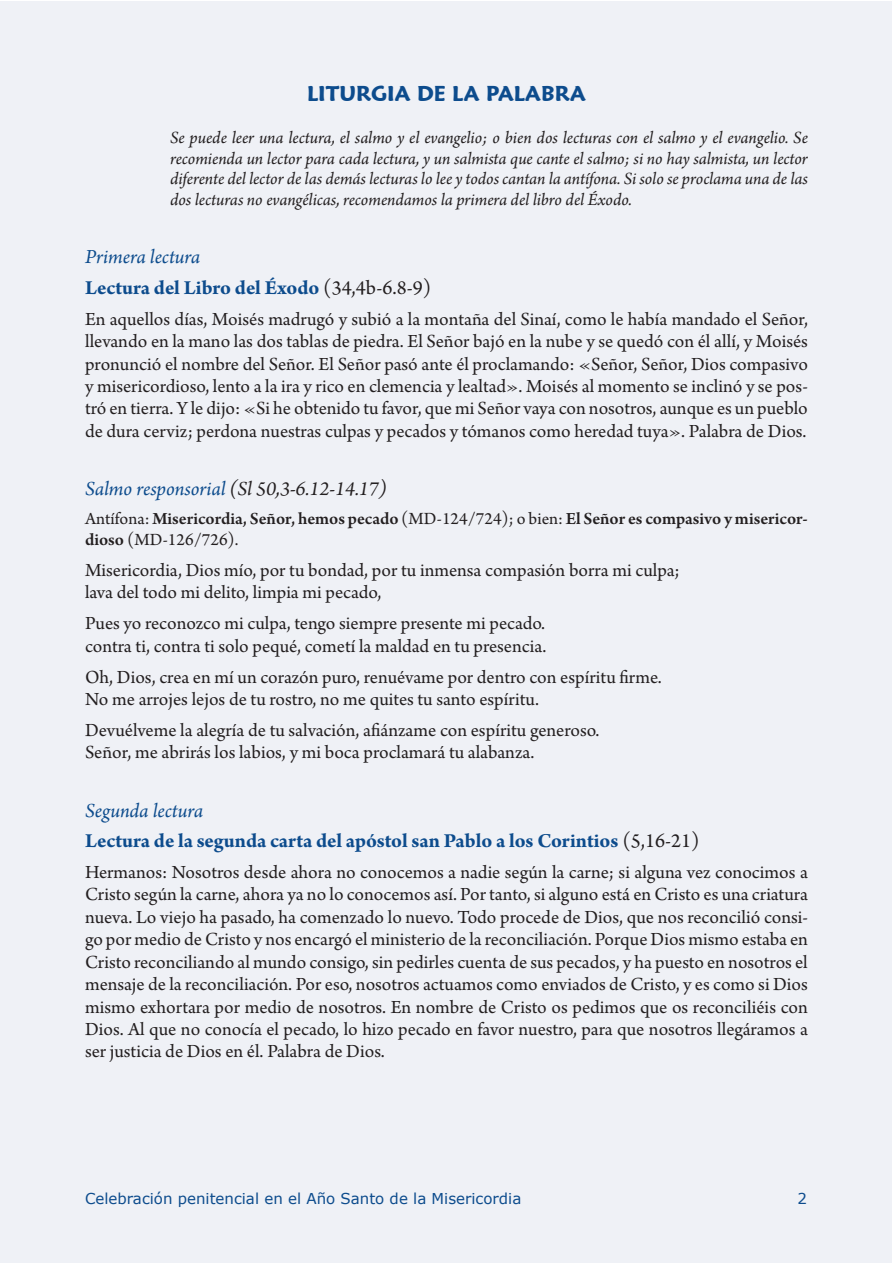
<style>
.page{position:relative;width:893px;height:1263px;background:#fff}
.page>*{position:absolute;margin:0;border:0;box-sizing:border-box;transform-origin:0 0}
.t1{font:700 21px "Arno Pro";color:#0d4c8d}
.t2{font:italic 21px "Arno Pro";letter-spacing:-.005em;color:#231f20}
.t3{font:italic 21px "Arno Pro";letter-spacing:-.005em;color:#0d4c8d}
.Títols_grans{font:600 21px "Maiandra GD";color:#0d4c8d}
.t4{font:19.5px/22.4px "Arno Pro";color:#231f20}
.t5{font:italic 18px/20.7px "Arno Pro";letter-spacing:-.005em;color:#231f20;text-align:justify}
.t6{font:600 18px/20.7px "Arno Pro";color:#231f20}
.t7{font:15px "Verdana";color:#0d4c8d}
.s1{font-weight:400;color:#231f20}
.s2{color:#0d4c8d}
.s3{font-weight:400}
</style>
<div class="page">
<div style="left:1px;top:1px;width:891px;height:1261px;background:#eff1f6"></div>
<p class="Títols_grans" style="left:307px;top:81px;width:280px">LITURGIA DE LA PALABRA</p>
<p class="t5" style="left:170px;top:128px;width:639px">Se puede leer una lectura, el salmo y el evangelio; o bien dos lecturas con el salmo y el evangelio. Se recomienda un lector para cada lectura, y un salmista que cante el salmo; si no hay salmista, un lector diferente del lector de las demás lecturas lo lee y todos cantan la antífona. Si solo se proclama una de las dos lecturas no evangélicas, recomendamos la primera del libro del Éxodo.</p>
<p class="t3" style="left:85px;top:245px;width:117px">Primera lectura</p>
<p class="t1" style="left:85px;top:275px;width:348px">Lectura del Libro del Éxodo <span class="s1">(34,4b-6.8-9)</span></p>
<p class="t4" style="left:85px;top:309px;width:724px;text-align:justify">En aquellos días, Moisés madrugó y subió a la montaña del Sinaí, como le había mandado el Señor, llevando en la mano las dos tablas de piedra. El Señor bajó en la nube y se quedó con él allí, y Moisés pronunció el nombre del Señor. El Señor pasó ante él proclamando: «Señor, Señor, Dios compasivo y misericordioso, lento a la ira y rico en clemencia y lealtad». Moisés al momento se inclinó y se pos&shy;tró en tierra. Y le dijo: «Si he obtenido tu favor, que mi Señor vaya con nosotros, aunque es un pueblo de dura cerviz; perdona nuestras culpas y pecados y tómanos como heredad tuya». Palabra de Dios.</p>
<p class="t2" style="left:85px;top:477px;width:304px"><span class="s2">Salmo responsorial</span> (Sl 50,3-6.12-14.17)</p>
<p class="t6" style="left:85px;top:509px;width:724px"><span class="s3">Antífona:</span> Misericordia, Señor, hemos pecado <span class="s3">(MD-124/724); o bien:</span> El Señor es compasivo y misericor&shy;dioso <span class="s3">(MD-126/726).</span></p>
<p class="t4" style="left:85px;top:560px;width:596px">Misericordia, Dios mío, por tu bondad, por tu inmensa compasión borra mi culpa; lava del todo mi delito, limpia mi pecado,</p>
<p class="t4" style="left:85px;top:613px;width:463px">Pues yo reconozco mi culpa, tengo siempre presente mi pecado. contra ti, contra ti solo pequé, cometí la maldad en tu presencia.</p>
<p class="t4" style="left:85px;top:667px;width:578px">Oh, Dios, crea en mí un corazón puro, renuévame por dentro con espíritu firme.<br>No me arrojes lejos de tu rostro, no me quites tu santo espíritu.</p>
<p class="t4" style="left:85px;top:720px;width:516px">Devuélveme la alegría de tu salvación, afiánzame con espíritu generoso.<br>Señor, me abrirás los labios, y mi boca proclamará tu alabanza.</p>
<p class="t3" style="left:85px;top:798px;width:120px">Segunda lectura</p>
<p class="t1" style="left:85px;top:829px;width:616px">Lectura de la segunda carta del apóstol san Pablo a los Corintios <span class="s1">(5,16-21)</span></p>
<p class="t4" style="left:85px;top:862px;width:724px;text-align:justify">Hermanos: Nosotros desde ahora no conocemos a nadie según la carne; si alguna vez conocimos a Cristo según la carne, ahora ya no lo conocemos así. Por tanto, si alguno está en Cristo es una criatura nueva. Lo viejo ha pasado, ha comenzado lo nuevo. Todo procede de Dios, que nos reconcilió consi&shy;go por medio de Cristo y nos encargó el ministerio de la reconciliación. Porque Dios mismo estaba en Cristo reconciliando al mundo consigo, sin pedirles cuenta de sus pecados, y ha puesto en nosotros el mensaje de la reconciliación. Por eso, nosotros actuamos como enviados de Cristo, y es como si Dios mismo exhortara por medio de nosotros. En nombre de Cristo os pedimos que os reconciliéis con Dios. Al que no conocía el pecado, lo hizo pecado en favor nuestro, para que nosotros llegáramos a ser justicia de Dios en él. Palabra de Dios.</p>
<p class="t7" style="left:85px;top:1188px;width:438px">Celebración penitencial en el Año Santo de la Misericordia</p>
<p class="t7" style="left:797px;top:1188px;width:11px">2</p>
</div>
